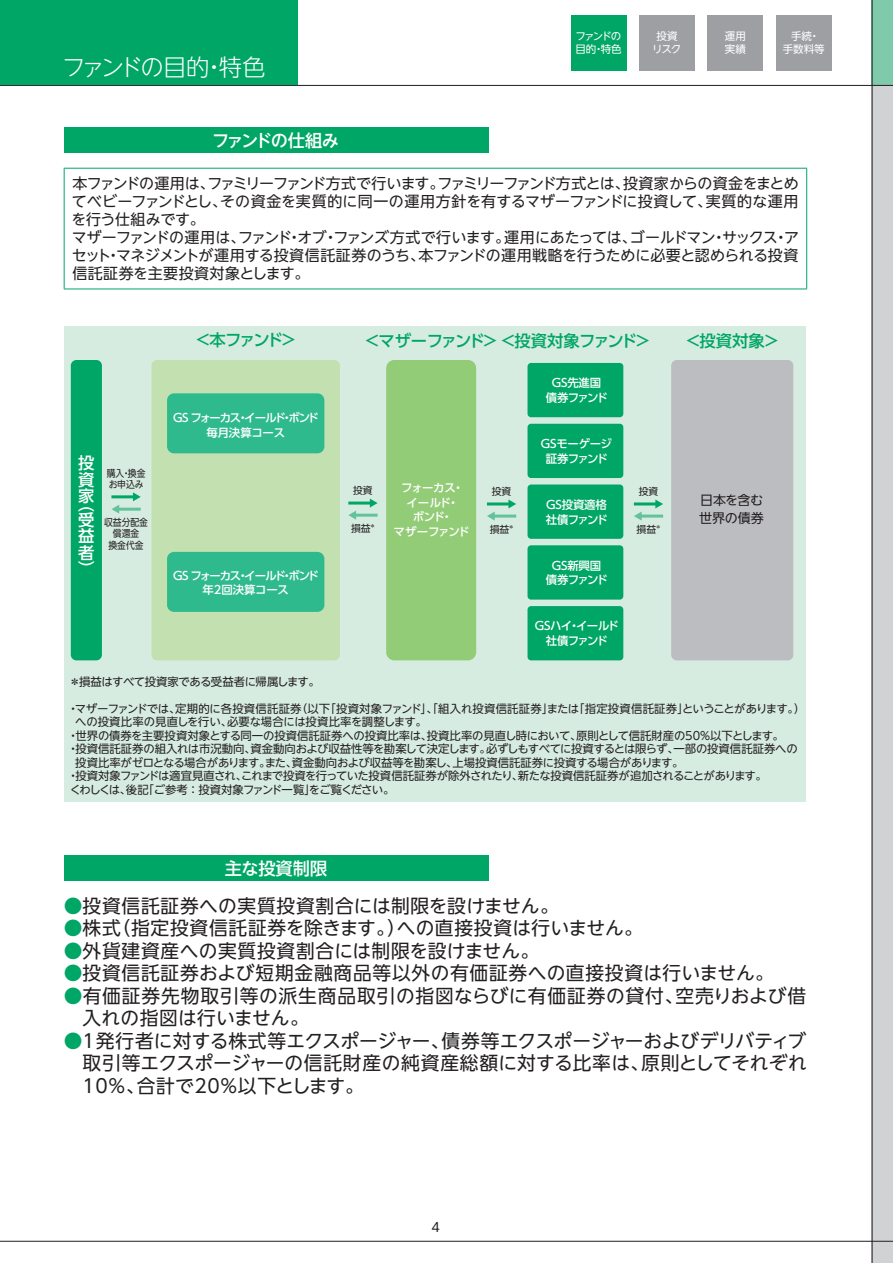
<style>
.page{position:relative;width:893px;height:1263px;background:#fff}
.page>*{position:absolute;margin:0;border:0;box-sizing:border-box;transform-origin:0 0}
.t1{font:300 23.4px "UD Shin Go NT Pro";letter-spacing:-.11em;color:#fff}
.t2{font:18.75px/22.5px "UD Shin Go NT Pro";letter-spacing:.03em;color:#231f20}
.t3{font:500 17.25px "UD Shin Go NT Pro";letter-spacing:-.105em;color:#fff}
.t4{font:500 17.25px "UD Shin Go NT Pro";letter-spacing:-.025em;color:#fff}
.t5{font:500 16.35px "UD Shin Go Pro";letter-spacing:-.04em;color:#00a665}
.t6{font:500 16.35px/16.4px "UD Shin Go Pro";color:#fff;text-align:justify}
.t7{font:15px/18px "UD Shin Go NT Pro";letter-spacing:-.03em;color:#231f20}
.t8{font:13.05px/18px "UD Shin Go NT Pro";letter-spacing:-.015em;color:#231f20}
.t9{font:12.75px "UD Shin Go NT Pro";color:#231f20}
.t10{font:11.4px "UD Shin Go NT Pro";letter-spacing:-.015em;color:#231f20}
.t11{font:11.4px "UD Shin Go NT Pro";letter-spacing:.005em;color:#231f20}
.t12{font:11.4px "UD Shin Go NT Pro";letter-spacing:-.04em;color:#231f20}
.t13{font:500 11.4px/14.7px "UD Shin Go Pro";letter-spacing:-.055em;color:#fff;text-align:center}
.t14{font:500 11.4px/14.7px "UD Shin Go Pro";letter-spacing:-.02em;color:#fff;text-align:center}
.t15{font:11.4px "UD Shin Go NT Pro";letter-spacing:-.08em;color:#231f20}
.t16{font:500 11.4px/14.7px "UD Shin Go Pro";letter-spacing:-.075em;color:#fff;text-align:center}
.t17{font:11.4px "UD Shin Go NT Pro";letter-spacing:-.035em;color:#231f20}
.t18{font:500 11.4px/14.7px "UD Shin Go Pro";letter-spacing:-.025em;color:#fff;text-align:center}
.t19{font:500 11.4px/14.7px "UD Shin Go Pro";letter-spacing:-.03em;color:#fff;text-align:center}
.t20{font:10.5px/12.6px "UD Shin Go NT Pro";color:#fff;text-align:center}
.t21{font:10.5px/12.6px "UD Shin Go NT Pro";letter-spacing:-.135em;color:#fff}
.t22{font:9.75px/11.4px "UD Shin Go NT Pro";color:#231f20;scale:.9 1}
.t23{font:9.75px "UD Shin Go NT Pro";color:#231f20}
.s1{color:#00a665}
</style>
<div class="page">
<div style="left:872px;top:85px;width:21px;height:1178px;background:#d1d2d4"></div>
<div style="left:872px;top:0;width:21px;height:85px;background:#7ecaaa"></div>
<hr style="left:0;top:1241px;width:893px;height:1px;background:#231f20">
<hr style="left:0;top:85px;width:893px;height:1px;background:#231f20">
<hr style="left:872px;top:0;width:1px;height:1263px;background:#231f20">
<div style="left:0;top:0;width:298px;height:85px;background:#00a665"></div>
<div style="left:64px;top:128px;width:424px;height:25px;background:#00a665"></div>
<hr style="left:64px;top:169px;width:1px;height:120px;background:#00a665">
<hr style="left:64px;top:168px;width:743px;height:1px;background:#00a665">
<hr style="left:806px;top:169px;width:1px;height:120px;background:#00a665">
<hr style="left:64px;top:289px;width:743px;height:1px;background:#00a665">
<div style="left:65px;top:326px;width:741px;height:476px;background:#d7ece1"></div>
<div style="left:71px;top:360px;width:31px;height:300px;background:#00a665;border-radius:6px"></div>
<div style="left:671px;top:360px;width:122px;height:300px;background:#bcbdc0;border-radius:6px"></div>
<div style="left:386px;top:360px;width:90px;height:300px;background:#93cc77;border-radius:8px"></div>
<div style="left:151px;top:360px;width:189px;height:300px;background:#c3e0b1;border-radius:6px"></div>
<div style="left:167px;top:393px;width:157px;height:60px;background:#2fba8d;border-radius:7px"></div>
<div style="left:527px;top:363px;width:96px;height:54px;background:#00a665;border-radius:4px"></div>
<div style="left:527px;top:424px;width:96px;height:54px;background:#00a665;border-radius:4px"></div>
<div style="left:527px;top:484px;width:96px;height:55px;background:#00a665;border-radius:4px"></div>
<div style="left:527px;top:545px;width:96px;height:55px;background:#00a665;border-radius:4px"></div>
<div style="left:527px;top:606px;width:96px;height:54px;background:#00a665;border-radius:4px"></div>
<hr style="left:111px;top:495px;width:23px;height:3px;background:#00a665">
<svg style="left:133px;top:492px;width:8px;height:9px"></svg>
<hr style="left:118px;top:508px;width:23px;height:3px;background:#61c29b">
<svg style="left:111px;top:505px;width:8px;height:9px"></svg>
<hr style="left:348px;top:501px;width:23px;height:3px;background:#00a665">
<svg style="left:370px;top:499px;width:8px;height:8px"></svg>
<hr style="left:355px;top:514px;width:23px;height:3px;background:#61c29b">
<svg style="left:348px;top:511px;width:8px;height:9px"></svg>
<hr style="left:487px;top:502px;width:23px;height:3px;background:#00a665">
<svg style="left:508px;top:499px;width:8px;height:9px"></svg>
<hr style="left:493px;top:515px;width:23px;height:3px;background:#61c29b">
<svg style="left:487px;top:512px;width:8px;height:9px"></svg>
<hr style="left:634px;top:502px;width:23px;height:3px;background:#00a665">
<svg style="left:655px;top:499px;width:8px;height:9px"></svg>
<hr style="left:640px;top:515px;width:23px;height:3px;background:#61c29b">
<svg style="left:634px;top:512px;width:8px;height:9px"></svg>
<div style="left:167px;top:552px;width:157px;height:60px;background:#2fba8d;border-radius:7px"></div>
<div style="left:64px;top:855px;width:424px;height:26px;background:#00a665"></div>
<div style="left:571px;top:15px;width:56px;height:56px;background:#00a665"></div>
<div style="left:639px;top:15px;width:56px;height:56px;background:#9d9fa2"></div>
<div style="left:707px;top:15px;width:56px;height:56px;background:#9d9fa2"></div>
<div style="left:776px;top:15px;width:56px;height:56px;background:#9d9fa2"></div>
<p class="t1" style="left:62px;top:48px;width:205px">ファンドの目的・特色</p>
<p class="t21" style="left:575px;top:30px;width:48px">ファンドの目的・特色</p>
<p class="t20" style="left:652px;top:30px;width:31px">投資リスク</p>
<p class="t20" style="left:725px;top:30px;width:22px;text-align:left">運用実績</p>
<p class="t20" style="left:783px;top:30px;width:43px">手続・<br>手数料等</p>
<p class="t3" style="left:212px;top:126px;width:128px">ファンドの仕組み</p>
<p class="t7" style="left:71px;top:174px;width:729px">本ファンドの運用は、ファミリーファンド方式で行います。ファミリーファンド方式とは、投資家からの資金をまとめてベビーファンドとし、その資金を実質的に同一の運用方針を有するマザーファンドに投資して、実質的な運用を行う仕組みです。<br>マザーファンドの運用は、ファンド・オブ・ファンズ方式で行います。運用にあたっては、ゴールドマン・サックス・アセット・マネジメントが運用する投資信託証券のうち、本ファンドの運用戦略を行うために必要と認められる投資信託証券を主要投資対象とします。</p>
<p class="t6" style="left:78px;top:454px;width:18px">投資家</p>
<p class="t6" style="left:78px;top:495px;width:18px">（受益者）</p>
<p class="t22" style="left:107px;top:467px;width:45px">購入・換金お申込み</p>
<p class="t22" style="left:104px;top:516px;width:50px;text-align:center">収益分配金償還金<br>換金代金</p>
<p class="t5" style="left:196px;top:327px;width:101px">&lt;本ファンド&gt;</p>
<p class="t5" style="left:364px;top:328px;width:289px">＜マザーファンド＞＜投資対象ファンド＞</p>
<p class="t5" style="left:685px;top:328px;width:96px">＜投資対象＞</p>
<p class="t16" style="left:173px;top:410px;width:147px">GS フォーカス・イールド・ボンド毎月決算コース</p>
<p class="t13" style="left:173px;top:568px;width:147px">GS フォーカス・イールド・ボンド年2回決算コース</p>
<p class="t23" style="left:353px;top:482px;width:21px">投資</p>
<p class="t23" style="left:351px;top:520px;width:26px">損益<sup>＊</sup></p>
<p class="t18" style="left:393px;top:480px;width:78px">フォーカス・イールド・<br>ボンド・<br>マザーファンド</p>
<p class="t23" style="left:492px;top:483px;width:21px">投資</p>
<p class="t23" style="left:490px;top:521px;width:26px">損益<sup>＊</sup></p>
<p class="t14" style="left:546px;top:375px;width:63px">GS先進国債券ファンド</p>
<p class="t19" style="left:541px;top:436px;width:73px">GSモーゲージ証券ファンド</p>
<p class="t14" style="left:546px;top:497px;width:63px;text-align:left">GS投資適格社債ファンド</p>
<p class="t14" style="left:546px;top:558px;width:63px">GS新興国債券ファンド</p>
<p class="t13" style="left:535px;top:618px;width:86px">GSハイ・イールド社債ファンド</p>
<p class="t23" style="left:639px;top:483px;width:21px">投資</p>
<p class="t23" style="left:637px;top:521px;width:26px">損益<sup>＊</sup></p>
<p class="t8" style="left:699px;top:490px;width:66px">日本を含む世界の債券</p>
<p class="t17" style="left:69px;top:672px;width:252px">＊損益はすべて投資家である受益者に帰属します。</p>
<p class="t11" style="left:67px;top:699px;width:740px">・マザーファンドでは、定期的に各投資信託証券（以下「投資対象ファンド」、「組入れ投資信託証券」または「指定投資信託証券」ということがあります。）</p>
<p class="t10" style="left:75px;top:713px;width:353px">への投資比率の見直しを行い、必要な場合には投資比率を調整します。</p>
<p class="t10" style="left:67px;top:726px;width:718px">・世界の債券を主要投資対象とする同一の投資信託証券への投資比率は、投資比率の見直し時において、原則として信託財産の50％以下とします。</p>
<p class="t10" style="left:67px;top:740px;width:732px">・投資信託証券の組入れは市況動向、資金動向および収益性等を勘案して決定します。必ずしもすべてに投資するとは限らず、一部の投資信託証券への</p>
<p class="t10" style="left:75px;top:753px;width:610px">投資比率がゼロとなる場合があります。また、資金動向および収益等を勘案し、上場投資信託証券に投資する場合があります。</p>
<p class="t12" style="left:67px;top:767px;width:701px">・投資対象ファンドは適宜見直され、これまで投資を行っていた投資信託証券が除外されたり、新たな投資信託証券が追加されることがあります。</p>
<p class="t15" style="left:70px;top:780px;width:326px">くわしくは、後記「ご参考 ：投資対象ファンド一覧」をご覧ください。</p>
<p class="t4" style="left:225px;top:854px;width:104px">主な投資制限</p>
<p class="t2" style="left:64px;top:894px;width:496px"><span class="s1">●</span>投資信託証券への実質投資割合には制限を設けません。</p>
<p class="t2" style="left:64px;top:916px;width:581px"><span class="s1">●</span>株式（指定投資信託証券を除きます。）への直接投資は行いません。</p>
<p class="t2" style="left:64px;top:939px;width:477px"><span class="s1">●</span>外貨建資産への実質投資割合には制限を設けません。</p>
<p class="t2" style="left:64px;top:961px;width:712px"><span class="s1">●</span>投資信託証券および短期金融商品等以外の有価証券への直接投資は行いません。</p>
<p class="t2" style="left:83px;top:984px;width:725px;text-indent:-19px"><span class="s1">●</span>有価証券先物取引等の派生商品取引の指図ならびに有価証券の貸付、空売りおよび借入れの指図は行いません。</p>
<p class="t2" style="left:83px;top:1029px;width:726px;text-align:justify;text-indent:-19px"><span class="s1">●</span>1発行者に対する株式等エクスポージャー、債券等エクスポージャーおよびデリバティブ取引等エクスポージャーの信託財産の純資産総額に対する比率は、原則としてそれぞれ10％、合計で20％以下とします。</p>
<p class="t9" style="left:432px;top:1216px;width:10px">4</p>
</div>
